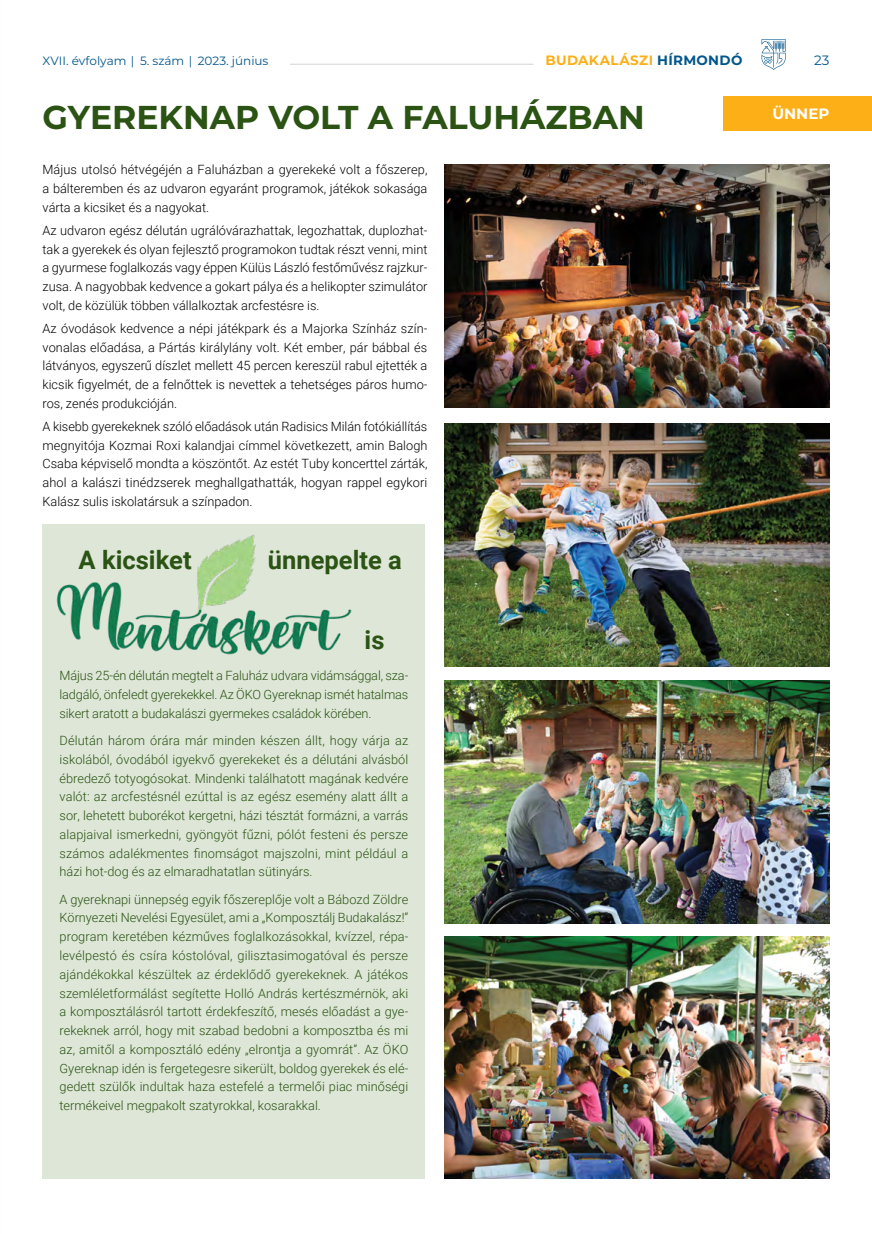
<style>
.page{position:relative;width:872px;height:1234px;background:#fff}
.page>*{position:absolute;margin:0;border:0;box-sizing:border-box;transform-origin:0 0}
.t1{font:700 33px "Montserrat";color:#2b5313}
.bh{font:700 25.5px "Roboto";color:#2b5313}
.t2{font:700 15px "Montserrat";color:#fff}
.t3{font:700 13.5px "Montserrat";letter-spacing:.025em;color:#fcaf17}
.t4{font:13.5px "Montserrat";color:#00568b}
.bh-2{font:300 12.75px/18.8px "Roboto";color:#2b5313;text-align:justify}
.bh-3{font:300 12.75px/18.8px "Roboto";color:#000;text-align:justify}
.t5{font:12px "Montserrat";color:#00568b}
.s1{color:#00568b}
</style>
<div class="page">
<hr style="left:290px;top:64px;width:243px;height:1px;background:#d1d3d4">
<svg style="left:761px;top:39px;width:25px;height:31px"></svg>
<div style="left:43px;top:524px;width:382px;height:654px;background:#dde6d7"></div>
<img style="left:444px;top:936px;width:385px;height:242px">
<img style="left:444px;top:423px;width:385px;height:243px">
<img style="left:444px;top:165px;width:385px;height:242px">
<img style="left:444px;top:680px;width:385px;height:243px">
<img style="left:56px;top:534px;width:296px;height:121px">
<div style="left:723px;top:97px;width:149px;height:34px;background:#fcaf17"></div>
<p class="t5" style="left:43px;top:52px;width:227px">XVII. évfolyam | 5. szám | 2023. június</p>
<p class="t3" style="left:545px;top:50px;width:198px">BUDAKALÁSZI <span class="s1">HÍRMONDÓ</span></p>
<p class="t4" style="left:814px;top:51px;width:17px">23</p>
<p class="t1" style="left:43px;top:93px;width:604px">GYEREKNAP VOLT A FALUHÁZBAN</p>
<p class="bh-3" style="left:43px;top:160px;width:386px">Május utolsó hétvégéjén a Faluházban a gyerekeké volt a főszerep, a bálteremben és az udvaron egyaránt programok, játékok sokasága várta a kicsiket és a nagyokat.</p>
<p class="bh-3" style="left:43px;top:220px;width:386px">Az udvaron egész délután ugrálóvárazhattak, legozhattak, duplozhat&shy;tak a gyerekek és olyan fejlesztő programokon tudtak részt venni, mint a gyurmese foglalkozás vagy éppen Külüs László festőművész rajzkur&shy;zusa. A nagyobbak kedvence a gokart pálya és a helikopter szimulátor volt, de közülük többen vállalkoztak arcfestésre is.</p>
<p class="bh-3" style="left:43px;top:318px;width:386px">Az óvodások kedvence a népi játékpark és a Majorka Színház szín&shy;vonalas előadása, a Pártás királylány volt. Két ember, pár bábbal és látványos, egyszerű díszlet mellett 45 percen kereszül rabul ejtették a kicsik figyelmét, de a felnőttek is nevettek a tehetséges páros humo&shy;ros, zenés produkcióján.</p>
<p class="bh-3" style="left:43px;top:416px;width:386px">A kisebb gyerekeknek szóló előadások után Radisics Milán fotókiállítás megnyitója Kozmai Roxi kalandjai címmel következett, amin Balogh Csaba képviselő mondta a köszöntőt. Az estét Tuby koncerttel zárták, ahol a kalászi tinédzserek meghallgathatták, hogyan rappel egykori Kalász sulis iskolatársuk a színpadon.</p>
<p class="t2" style="left:772px;top:103px;width:59px">ÜNNEP</p>
<p class="bh" style="left:79px;top:542px;width:115px">A kicsiket</p>
<p class="bh" style="left:268px;top:542px;width:135px">ünnepelte a</p>
<p class="bh" style="left:364px;top:621px;width:21px">is</p>
<p class="bh-2" style="left:60px;top:665px;width:350px">Május 25-én délután megtelt a Faluház udvara vidámsággal, sza&shy;ladgáló, önfeledt gyerekekkel. Az ÖKO Gyereknap ismét hatalmas sikert aratott a budakalászi gyermekes családok körében.</p>
<p class="bh-2" style="left:60px;top:730px;width:350px">Délután három órára már minden készen állt, hogy várja az iskolából, óvodából igyekvő gyerekeket és a délutáni alvásból ébredező totyogósokat. Mindenki találhatott magának kedvére valót: az arcfestésnél ezúttal is az egész esemény alatt állt a sor, lehetett buborékot kergetni, házi tésztát formázni, a varrás alapjaival ismerkedni, gyöngyöt fűzni, pólót festeni és persze számos adalékmentes finomságot majszolni, mint például a házi hot-dog és az elmaradhatatlan sütinyárs.</p>
<p class="bh-2" style="left:60px;top:889px;width:350px">A gyereknapi ünnepség egyik főszereplője volt a Bábozd Zöldre Környezeti Nevelési Egyesület, ami a „Komposztálj Budakalász!” program keretében kézműves foglalkozásokkal, kvízzel, répa&shy;levélpestó és csíra kóstolóval, gilisztasimogatóval és persze ajándékokkal készültek az érdeklődő gyerekeknek. A játékos szemléletformálást segítette Holló András kertészmérnök, aki a komposztálásról tartott érdekfeszítő, mesés előadást a gye&shy;rekeknek arról, hogy mit szabad bedobni a komposztba és mi az, amitől a komposztáló edény „elrontja a gyomrát”. Az ÖKO Gyereknap idén is fergetegesre sikerült, boldog gyerekek és elé&shy;gedett szülők indultak haza estefelé a termelői piac minőségi termékeivel megpakolt szatyrokkal, kosarakkal.</p>
</div>
